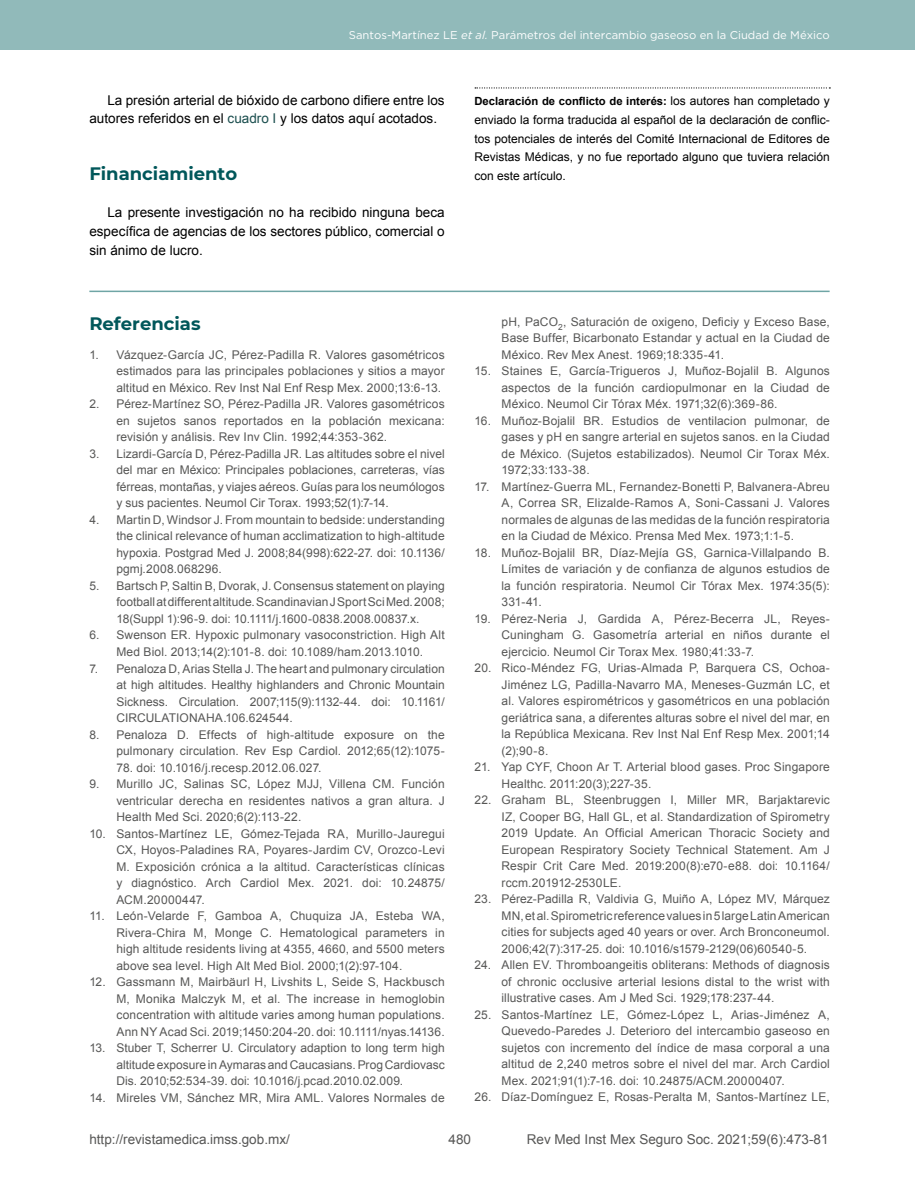
<style>
.page{position:relative;width:915px;height:1191px;background:#fff}
.page>*{position:absolute;margin:0;border:0;box-sizing:border-box;transform-origin:0 0}
.t1{font:700 18px "Montserrat";color:#01575a}
.t2{font:13.5px/18.8px "Arial";color:#000}
.t3{font:13.5px "Arial";color:#575756}
.t4{font:12px/16.5px "Arial";letter-spacing:.01em;color:#575756;text-align:justify}
.t5{font:12px/18.8px "Arial";color:#000;text-align:justify}
.t6{font:11.25px "Gotham";color:#fff}
.t7{font:700 11.25px "Arial";color:#000}
.s1{font-style:italic}
.s2{color:#1b4e4e}
.s3{font-weight:400;font-size:12px}
</style>
<div class="page">
<div style="left:0;top:0;width:914px;height:50px;background:#91baba"></div>
<hr style="left:89px;top:290px;width:740px;height:2px;background:#6fa5a5">
<svg style="left:475px;top:87px;width:355px;height:1px"></svg>
<p class="t6" style="left:349px;top:28px;width:482px">Santos-Martínez LE <span class="s1">et al.</span> Parámetros del intercambio gaseoso en la Ciudad de México</p>
<p class="t2" style="left:89px;top:91px;width:357px;text-indent:18px">La presión arterial de bióxido de carbono difiere entre los autores referidos en el <span class="s2">cuadro I</span> y los datos aquí acotados.</p>
<h1 class="t1" style="left:89px;top:160px;width:149px">Financiamiento</h1>
<p class="t2" style="left:89px;top:203px;width:357px;text-align:justify;text-indent:18px">La presente investigación no ha recibido ninguna beca específica de agencias de los sectores público, comercial o sin ánimo de lucro.</p>
<h1 class="t1" style="left:89px;top:310px;width:113px">Referencias</h1>
<p class="t4" style="left:116px;top:346px;width:330px;text-indent:-27px">1. Vázquez-García JC, Pérez-Padilla R. Valores gasométricos estimados para las principales poblaciones y sitios a mayor altitud en México. Rev Inst Nal Enf Resp Mex. 2000;13:6-13.</p>
<p class="t4" style="left:116px;top:396px;width:330px;text-indent:-27px">2. Pérez-Martínez SO, Pérez-Padilla JR. Valores gasométricos en sujetos sanos reportados en la población mexicana: revisión y análisis. Rev Inv Clin. 1992;44:353-362.</p>
<p class="t4" style="left:116px;top:445px;width:330px;text-indent:-27px">3. Lizardi-García D, Pérez-Padilla JR. Las altitudes sobre el nivel del mar en México: Principales poblaciones, carreteras, vías férreas, montañas, y viajes aéreos. Guías para los neumólogos y sus pacientes. Neumol Cir Torax. 1993;52(1):7-14.</p>
<p class="t4" style="left:116px;top:511px;width:330px;text-indent:-27px">4. Martin D, Windsor J. From mountain to bedside: understanding the clinical relevance of human acclimatization to high-altitude hypoxia. Postgrad Med J. 2008;84(998):622-27. doi: 10.1136/ pgmj.2008.068296.</p>
<p class="t4" style="left:116px;top:577px;width:330px;text-indent:-27px">5. Bartsch P, Saltin B, Dvorak, J. Consensus statement on playing football at different altitude. Scandinavian J Sport Sci Med. 2008; 18(Suppl 1):96-9. doi: 10.1111/j.1600-0838.2008.00837.x.</p>
<p class="t4" style="left:89px;top:627px;width:357px;text-align:center">6. Swenson ER. Hypoxic pulmonary vasoconstriction. High Alt<br>Med Biol. 2013;14(2):101-8. doi: 10.1089/ham.2013.1010.</p>
<p class="t4" style="left:116px;top:660px;width:330px;text-indent:-27px">7. Penaloza D, Arias Stella J. The heart and pulmonary circulation at high altitudes. Healthy highlanders and Chronic Mountain Sickness. Circulation. 2007;115(9):1132-44. doi: 10.1161/ CIRCULATIONAHA.106.624544.</p>
<p class="t4" style="left:89px;top:726px;width:357px;text-align:right">8. Penaloza D. Effects of high-altitude exposure on the pulmonary circulation. Rev Esp Cardiol. 2012;65(12):1075-</p>
<p class="t4" style="left:116px;top:759px;width:207px">78. doi: 10.1016/j.recesp.2012.06.027.</p>
<p class="t4" style="left:116px;top:775px;width:330px;text-indent:-27px">9. Murillo JC, Salinas SC, López MJJ, Villena CM. Función ventricular derecha en residentes nativos a gran altura. J Health Med Sci. 2020;6(2):113-22.</p>
<p class="t4" style="left:116px;top:825px;width:330px;text-indent:-27px">10. Santos-Martínez LE, Gómez-Tejada RA, Murillo-Jauregui CX, Hoyos-Paladines RA, Poyares-Jardim CV, Orozco-Levi M. Exposición crónica a la altitud. Características clínicas y diagnóstico. Arch Cardiol Mex. 2021. doi: 10.24875/ ACM.20000447.</p>
<p class="t4" style="left:116px;top:907px;width:330px;text-indent:-27px">11. León-Velarde F, Gamboa A, Chuquiza JA, Esteba WA, Rivera-Chira M, Monge C. Hematological parameters in high altitude residents living at 4355, 4660, and 5500 meters above sea level. High Alt Med Biol. 2000;1(2):97-104.</p>
<p class="t4" style="left:116px;top:973px;width:330px;text-indent:-27px">12. Gassmann M, Mairbäurl H, Livshits L, Seide S, Hackbusch M, Monika Malczyk M, et al. The increase in hemoglobin concentration with altitude varies among human populations.<br>Ann NY Acad Sci. 2019;1450:204-20. doi: 10.1111/nyas.14136.</p>
<p class="t4" style="left:116px;top:1039px;width:330px;text-indent:-27px">13. Stuber T, Scherrer U. Circulatory adaption to long term high altitude exposure in Aymaras and Caucasians. Prog Cardiovasc Dis. 2010;52:534-39. doi: 10.1016/j.pcad.2010.02.009.</p>
<p class="t4" style="left:89px;top:1089px;width:357px">14. Mireles VM, Sánchez MR, Mira AML. Valores Normales de</p>
<p class="t7" style="left:474px;top:94px;width:357px">Declaración de conflicto de interés: <span class="s3">los autores han completado y</span></p>
<p class="t5" style="left:474px;top:110px;width:357px">enviado la forma traducida al español de la declaración de conflic&shy;tos potenciales de interés del Comité Internacional de Editores de Revistas Médicas, y no fue reportado alguno que tuviera relación con este artículo.</p>
<p class="t4" style="left:501px;top:313px;width:330px">pH, PaCO<sub>2</sub>, Saturación de oxigeno, Deficiy y Exceso Base, Base Buffer, Bicarbonato Estandar y actual en la Ciudad de México. Rev Mex Anest. 1969;18:335-41.</p>
<p class="t4" style="left:501px;top:363px;width:330px;text-indent:-27px">15. Staines E, García-Trigueros J, Muñoz-Bojalil B. Algunos aspectos de la función cardiopulmonar en la Ciudad de México. Neumol Cir Tórax Méx. 1971;32(6):369-86.</p>
<p class="t4" style="left:501px;top:412px;width:330px;text-indent:-27px">16. Muñoz-Bojalil BR. Estudios de ventilacion pulmonar, de gases y pH en sangre arterial en sujetos sanos. en la Ciudad de México. (Sujetos estabilizados). Neumol Cir Torax Méx.<br>1972;33:133-38.</p>
<p class="t4" style="left:501px;top:478px;width:330px;text-indent:-27px">17. Martínez-Guerra ML, Fernandez-Bonetti P, Balvanera-Abreu A, Correa SR, Elizalde-Ramos A, Soni-Cassani J. Valores normales de algunas de las medidas de la función respiratoria en la Ciudad de México. Prensa Med Mex. 1973;1:1-5.</p>
<p class="t4" style="left:501px;top:544px;width:330px;text-indent:-27px">18. Muñoz-Bojalil BR, Díaz-Mejía GS, Garnica-Villalpando B.<br>Límites de variación y de confianza de algunos estudios de la función respiratoria. Neumol Cir Tórax Mex. 1974:35(5):<br>331-41.</p>
<p class="t4" style="left:501px;top:610px;width:330px;text-indent:-27px">19. Pérez-Neria J, Gardida A, Pérez-Becerra JL, Reyes-Cuningham G. Gasometría arterial en niños durante el ejercicio. Neumol Cir Torax Mex. 1980;41:33-7.</p>
<p class="t4" style="left:501px;top:660px;width:330px;text-indent:-27px">20. Rico-Méndez FG, Urias-Almada P, Barquera CS, Ochoa-Jiménez LG, Padilla-Navarro MA, Meneses-Guzmán LC, et al. Valores espirométricos y gasométricos en una población geriátrica sana, a diferentes alturas sobre el nivel del mar, en la República Mexicana. Rev Inst Nal Enf Resp Mex. 2001;14 (2);90-8.</p>
<p class="t4" style="left:501px;top:759px;width:330px;text-indent:-27px">21. Yap CYF, Choon Ar T. Arterial blood gases. Proc Singapore<br>Healthc. 2011:20(3);227-35.</p>
<p class="t4" style="left:501px;top:792px;width:330px;text-indent:-27px">22. Graham BL, Steenbruggen I, Miller MR, Barjaktarevic IZ, Cooper BG, Hall GL, et al. Standardization of Spirometry 2019 Update. An Official American Thoracic Society and European Respiratory Society Technical Statement. Am J Respir Crit Care Med. 2019:200(8):e70-e88. doi: 10.1164/ rccm.201912-2530LE.</p>
<p class="t4" style="left:501px;top:891px;width:330px;text-indent:-27px">23. Pérez-Padilla R, Valdivia G, Muiño A, López MV, Márquez MN,et al. Spirometric reference values in 5 large Latin American cities for subjects aged 40 years or over. Arch Bronconeumol.<br>2006;42(7):317-25. doi: 10.1016/s1579-2129(06)60540-5.</p>
<p class="t4" style="left:501px;top:957px;width:330px;text-indent:-27px">24. Allen EV. Thromboangeitis obliterans: Methods of diagnosis of chronic occlusive arterial lesions distal to the wrist with illustrative cases. Am J Med Sci. 1929;178:237-44.</p>
<p class="t4" style="left:501px;top:1006px;width:330px;text-indent:-27px">25. Santos-Martínez LE, Gómez-López L, Arias-Jiménez A, Quevedo-Paredes J. Deterioro del intercambio gaseoso en sujetos con incremento del índice de masa corporal a una altitud de 2,240 metros sobre el nivel del mar. Arch Cardiol Mex. 2021;91(1):7-16. doi: 10.24875/ACM.20000407.</p>
<p class="t4" style="left:474px;top:1089px;width:357px">26. Díaz-Domínguez E, Rosas-Peralta M, Santos-Martínez LE,</p>
<p class="t3" style="left:89px;top:1130px;width:202px">http://revistamedica.imss.gob.mx/</p>
<p class="t3" style="left:526px;top:1130px;width:303px">Rev Med Inst Mex Seguro Soc. 2021;59(6):473-81</p>
<p class="t3" style="left:448px;top:1130px;width:24px">480</p>
</div>
